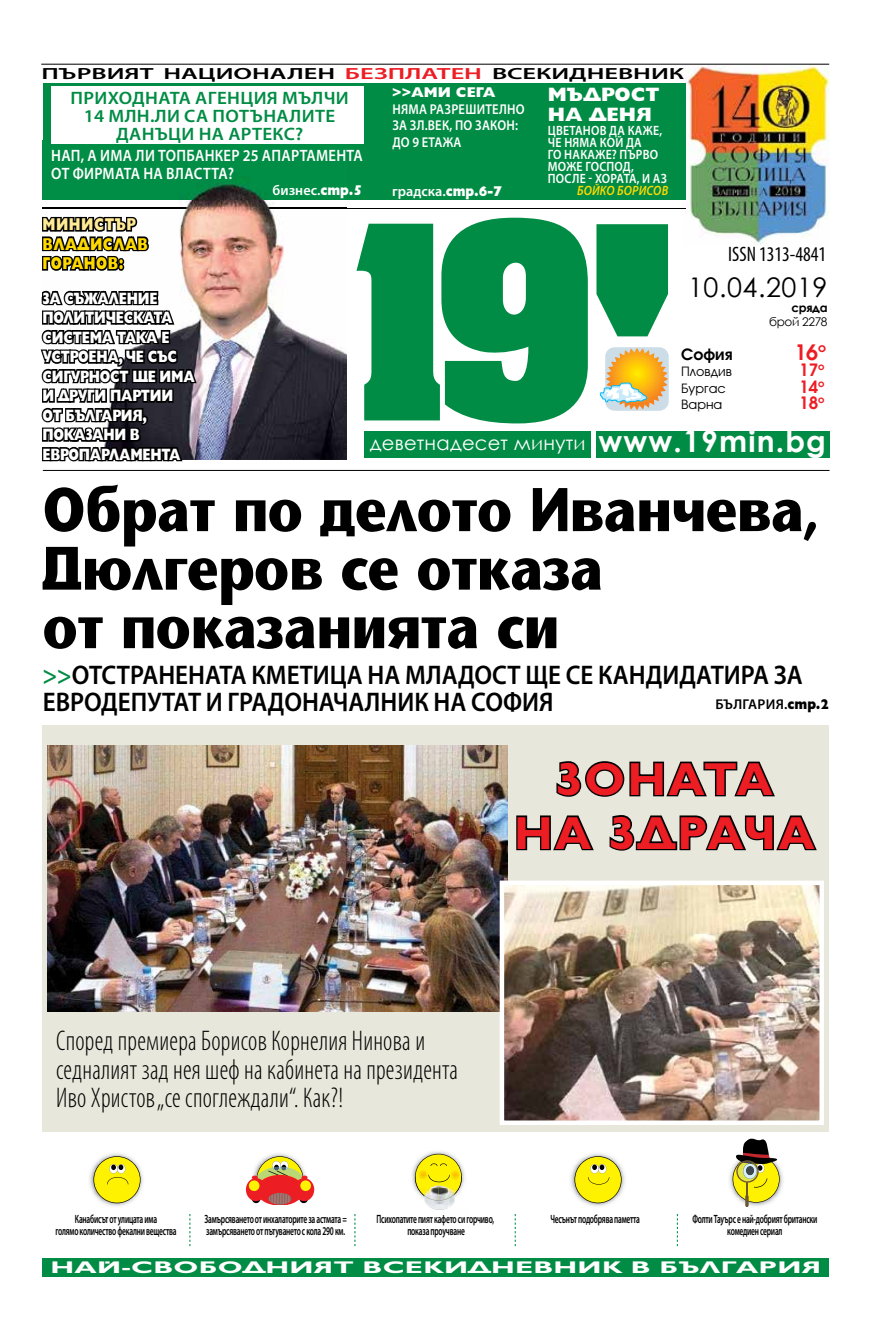
<style>
.page{position:relative;width:893px;height:1340px;background:#fff}
.page>*{position:absolute;margin:0;border:0;box-sizing:border-box;transform-origin:0 0}
.t1{font:61.5px/58.5px "Stone Sans";letter-spacing:-.01em;color:#000;scale:.9 1}
.t2{font:700 46.5px/53.8px "Gilt";letter-spacing:.05em;color:#ed1d24;text-align:center}
.t3{font:700 29.85px "Century Gothic";letter-spacing:.04em;color:#fff}
.t4{font:300 condensed 28.5px/28.5px "Myriad Pro";letter-spacing:.01em;color:#000;scale:.91 1}
.t5{font:600 27px/27px "Myriad Pro";color:#000;scale:.93 1}
.t6{font:27px "Century Gothic";letter-spacing:.02em;color:#000}
.t7{font:700 22.35px "Avanti CYR";color:#ed1d24}
.t8{font:condensed 21px "Myriad Pro";color:#000;scale:.95 1}
.t9{font:19.5px "Century Gothic";letter-spacing:.01em;color:#fff}
.t10{font:800 19.5px/19.5px "Gilt";color:#fff}
.t11{font:600 18px/18px "Myriad Pro";letter-spacing:.02em;color:#008c44;text-align:center;scale:1.06 1}
.t12{font:700 17.85px "Avanti CYR";color:#ed1d24}
.t13{font:800 17.25px/19.5px "Gilt";letter-spacing:.04em;color:#ffda00;scale:.77 1}
.t14{font:800 17.25px "Gilt";letter-spacing:.04em;color:#ffea95;scale:.77 1}
.t15{font:700 16.95px "Gilt";letter-spacing:.01em;color:#fff;scale:1.68 1}
.t16{font:800 16.5px/19.5px "Gilt";letter-spacing:-.02em;color:#fff;scale:.77 1}
.t17{font:600 16.5px/18px "Myriad Pro";letter-spacing:.02em;color:#fff;scale:.89 1}
.t18{font:700 16.35px "Avanti CYR";color:#000}
.t19{font:600 16.2px "Myriad Pro";color:#000;scale:1.63 1}
.t20{font:600 14.25px/16.5px "Myriad Pro";letter-spacing:.02em;color:#fff;scale:.88 1}
.t21{font:600 14.25px "Myriad Pro";color:#fff}
.t22{font:600 14.25px "Myriad Pro";letter-spacing:.02em;color:#000}
.t23{font:600 14.25px "Myriad Pro";letter-spacing:.02em;color:#fff}
.t24{font:800 14.25px "Gilt";color:#fff}
.t25{font:600 13.5px/12px "Myriad Pro";letter-spacing:.02em;color:#fff;scale:.88 1}
.t26{font:italic 600 13.5px "Myriad Pro";letter-spacing:.02em;color:#ffda00;scale:.88 1}
.t27{font:13.35px "Avanti CYR";color:#000}
.t28{font:600 12px/12px "Myriad Pro";letter-spacing:-.03em;color:#000;text-align:center;scale:.62 1}
.t29{font:12px "Century Gothic";letter-spacing:-.03em;color:#000}
.t30{font:700 12px "Century Gothic";letter-spacing:-.03em;color:#000}
.s1{color:#ed1d24}
.s2{font-family:"Gilt";font-weight:800}
.s3{color:#008c44}
</style>
<div class="page">
<img style="left:682px;top:66px;width:147px;height:179px">
<svg style="left:596px;top:224px;width:72px;height:112px;background:#1e995a"></svg>
<div style="left:364px;top:431px;width:465px;height:27px;background:#008c44"></div>
<div style="left:591px;top:426px;width:5px;height:34px;background:#fff"></div>
<hr style="left:43px;top:208px;width:642px;height:1px;background:#000">
<svg style="left:356px;top:218px;width:232px;height:205px"></svg>
<hr style="left:43px;top:470px;width:786px;height:1px;background:#000">
<hr style="left:41px;top:64px;width:788px;height:1px;background:#000">
<div style="left:43px;top:83px;width:642px;height:117px;background:#008c44"></div>
<div style="left:605px;top:347px;width:64px;height:64px;background:#d8e5ed;border-radius:9px"></div>
<img style="left:606px;top:348px;width:62px;height:62px">
<svg style="left:600px;top:383px;width:47px;height:20px"></svg>
<img style="left:43px;top:183px;width:304px;height:277px">
<img style="left:43px;top:208px;width:304px;height:1px">
<svg style="left:42px;top:213px;width:108px;height:60px"></svg>
<div style="left:118px;top:264px;width:6px;height:7px;border:3px solid #000;border-radius:50%"></div>
<div style="left:118px;top:258px;width:6px;height:7px;border:3px solid #000;border-radius:50%"></div>
<svg style="left:40px;top:283px;width:159px;height:179px"></svg>
<div style="left:43px;top:725px;width:786px;height:406px;background:#e8e7db"></div>
<div style="left:43px;top:1258px;width:786px;height:18px;background:#008c44"></div>
<img style="left:89px;top:1153px;width:54px;height:53px">
<svg style="left:93px;top:1156px;width:48px;height:47px;background:#e7df3d"></svg>
<svg style="left:515px;top:1214px;width:1px;height:32px"></svg>
<svg style="left:355px;top:1214px;width:1px;height:32px"></svg>
<svg style="left:190px;top:1214px;width:1px;height:32px"></svg>
<svg style="left:677px;top:1214px;width:1px;height:32px"></svg>
<svg style="left:294px;top:1178px;width:20px;height:23px"></svg>
<svg style="left:246px;top:1178px;width:20px;height:23px"></svg>
<svg style="left:249px;top:1180px;width:10px;height:10px"></svg>
<div style="left:300px;top:1180px;width:11px;height:10px;background:#fff200;border-radius:50%"></div>
<svg style="left:252px;top:1156px;width:56px;height:48px"></svg>
<img style="left:570px;top:1153px;width:55px;height:53px">
<svg style="left:574px;top:1156px;width:48px;height:47px;background:#e7de3c"></svg>
<div style="left:51px;top:86px;width:313px;height:58px;background:#fff"></div>
<img style="left:412px;top:1151px;width:53px;height:25px">
<img style="left:430px;top:1207px;width:18px;height:3px">
<img style="left:412px;top:1176px;width:3px;height:14px">
<img style="left:462px;top:1176px;width:3px;height:12px">
<img style="left:424px;top:1200px;width:6px;height:7px">
<img style="left:430px;top:1200px;width:18px;height:7px">
<img style="left:448px;top:1200px;width:7px;height:7px">
<svg style="left:415px;top:1153px;width:47px;height:47px;background:#e2da4b"></svg>
<img style="left:729px;top:1168px;width:54px;height:39px">
<svg style="left:732px;top:1138px;width:48px;height:68px"></svg>
<img style="left:47px;top:745px;width:461px;height:266px">
<img style="left:505px;top:885px;width:314px;height:234px">
<div style="left:500px;top:880px;width:324px;height:244px;border:4px solid #fff"></div>
<svg style="left:556px;top:761px;width:219px;height:36px"></svg>
<svg style="left:516px;top:815px;width:78px;height:36px"></svg>
<svg style="left:609px;top:815px;width:208px;height:36px"></svg>
<h3 class="t19" style="left:42px;top:63px;width:396px">ПЪРВИЯТ НАЦИОНАЛЕН <span class="s1">БЕЗПЛАТЕН</span> ВСЕКИДНЕВНИК</h3>
<h3 class="t11" style="left:70px;top:88px;width:264px">ПРИХОДНАТА АГЕНЦИЯ МЪЛЧИ<br>14 МЛН.ЛИ СА ПОТЪНАЛИТЕ<br>ДАНЪЦИ НА АРТЕКС?</h3>
<h3 class="t17" style="left:51px;top:146px;width:352px">НАП, А ИМА ЛИ ТОПБАНКЕР 25 АПАРТАМЕНТА<br>ОТ ФИРМАТА НА ВЛАСТТА?</h3>
<p class="t23" style="left:273px;top:181px;width:91px">бизнес.<span class="s2">стр.5</span></p>
<p class="t24" style="left:392px;top:84px;width:105px">&gt;&gt;АМИ СЕГА</p>
<p class="t20" style="left:392px;top:100px;width:152px">НЯМА РАЗРЕШИТЕЛНО<br>ЗА ЗЛ.ВЕК, ПО ЗАКОН:<br>ДО 9 ЕТАЖА</p>
<p class="t21" style="left:392px;top:182px;width:111px">градска.<span class="s2">стр.6-7</span></p>
<h3 class="t10" style="left:548px;top:85px;width:113px">МЪДРОСТ<br>НА ДЕНЯ</h3>
<p class="t25" style="left:548px;top:124px;width:137px">ЦВЕТАНОВ ДА КАЖЕ,<br>ЧЕ НЯМА КОЙ ДА<br>ГО НАКАЖЕ? ПЪРВО<br>МОЖЕ ГОСПОД,<br>ПОСЛЕ - ХОРАТА, И АЗ</p>
<p class="t26" style="left:577px;top:182px;width:105px">БОЙКО БОРИСОВ</p>
<h3 class="t14" style="left:43px;top:215px;width:122px">МИНИСТЪР</h3>
<h3 class="t13" style="left:43px;top:234px;width:138px">ВЛАДИСЛАВ<br>ГОРАНОВ:</h3>
<h3 class="t16" style="left:43px;top:288px;width:199px">ЗА СЪЖАЛЕНИЕ<br>ПОЛИТИЧЕСКАТА<br>СИСТЕМА ТАКА Е<br>УСТРОЕНА, ЧЕ СЪС<br>СИГУРНОСТ ЩЕ ИМА<br>И ДРУГИ ПАРТИИ<br>ОТ БЪЛГАРИЯ,<br>ПОКАЗАНИ В<br>ЕВРОПАРЛАМЕНТА</h3>
<h1 class="t1" style="left:43px;top:481px;width:862px">Обрат по делото Иванчева,<br>Дюлгеров се отказа<br>от показанията си</h1>
<h3 class="t5" style="left:43px;top:660px;width:819px"><span class="s3">&gt;&gt;</span>ОТСТРАНЕНАТА КМЕТИЦА НА МЛАДОСТ ЩЕ СЕ КАНДИДАТИРА ЗА<br>ЕВРОДЕПУТАТ И ГРАДОНАЧАЛНИК НА СОФИЯ</h3>
<h3 class="t8" style="left:728px;top:241px;width:104px">ISSN 1313-4841</h3>
<h3 class="t6" style="left:688px;top:268px;width:141px">10.04.2019</h3>
<p class="t30" style="left:791px;top:298px;width:38px">сряда</p>
<p class="t29" style="left:769px;top:313px;width:60px">брой 2278</p>
<h3 class="t18" style="left:681px;top:344px;width:53px">София</h3>
<h3 class="t7" style="left:794px;top:338px;width:33px">16<sup>о</sup></h3>
<p class="t27" style="left:681px;top:364px;width:52px">Пловдив</p>
<h3 class="t12" style="left:799px;top:359px;width:27px">17<sup>о</sup></h3>
<p class="t27" style="left:681px;top:380px;width:46px">Бургас</p>
<h3 class="t12" style="left:799px;top:375px;width:27px">14<sup>о</sup></h3>
<p class="t27" style="left:681px;top:397px;width:43px">Варна</p>
<h3 class="t12" style="left:799px;top:392px;width:27px">18<sup>о</sup></h3>
<h3 class="t3" style="left:598px;top:419px;width:229px">www.19min.bg</h3>
<h3 class="t9" style="left:370px;top:429px;width:217px">деветнадесет минути</h3>
<p class="t22" style="left:715px;top:695px;width:115px">БЪЛГАРИЯ.<span class="s2">стр.2</span></p>
<h2 class="t2" style="left:514px;top:753px;width:302px">ЗОНАТА<br>НА ЗДРАЧА</h2>
<h3 class="t4" style="left:56px;top:1026px;width:443px">Според премиера Борисов Корнелия Нинова и седналият зад нея шеф на кабинета на президента<br>Иво Христов „се споглеждали“. Как?!</h3>
<p class="t28" style="left:55px;top:1212px;width:197px">Канабисът от улицата има<br>голямо количество фекални вещества</p>
<p class="t28" style="left:205px;top:1212px;width:231px;text-align:left">Замърсяването от инхалаторите за астмата = замърсяването от пътуването с кола 290 км.</p>
<p class="t28" style="left:377px;top:1212px;width:192px">Психопатите пият кафето си горчиво, показа проучване</p>
<p class="t28" style="left:550px;top:1212px;width:146px">Чесънът подобрява паметта</p>
<p class="t28" style="left:692px;top:1212px;width:203px">Фолти Тауърс е най-добрият британски комедиен сериал</p>
<h3 class="t15" style="left:50px;top:1257px;width:460px">НАЙ-СВОБОДНИЯТ ВСЕКИДНЕВНИК В БЪЛГАРИЯ</h3>
</div>
